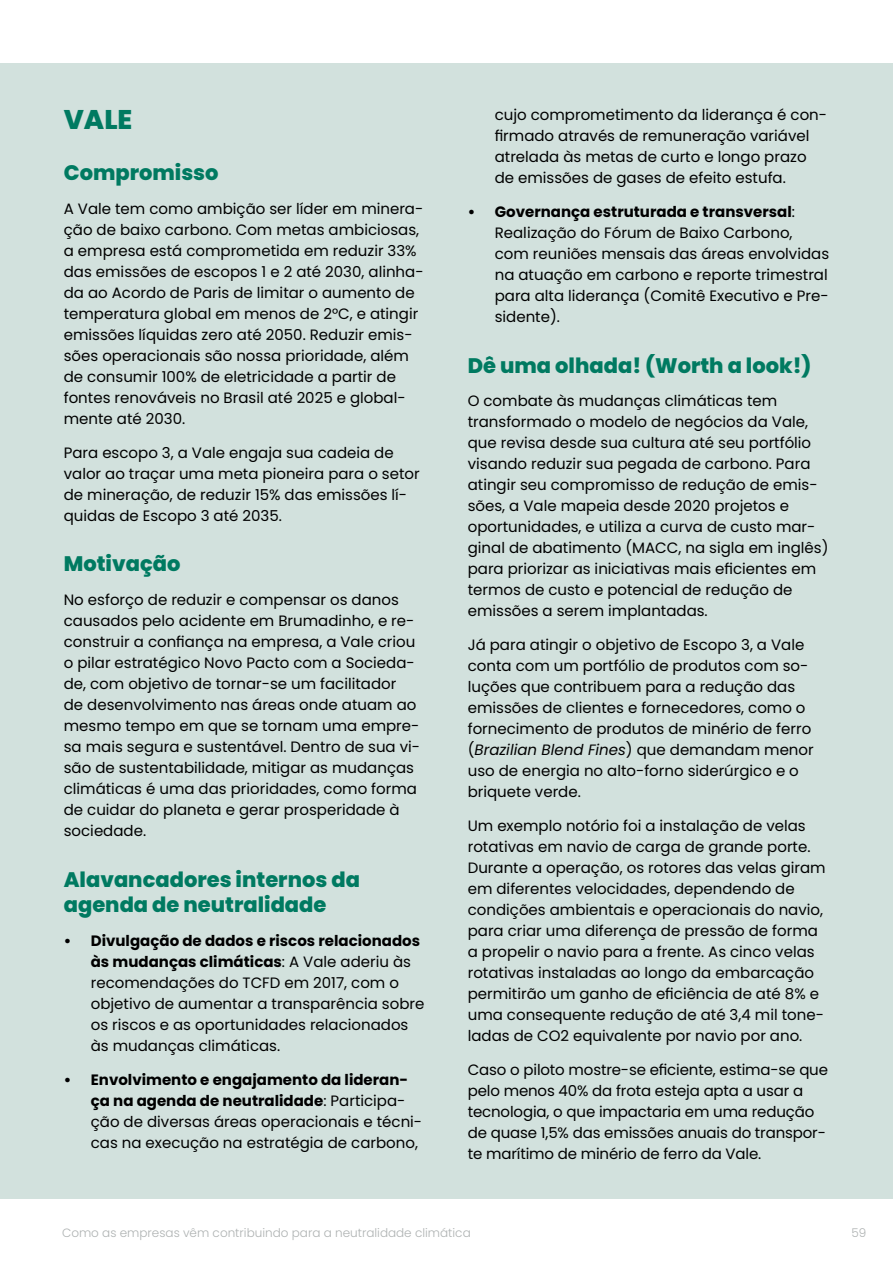
<style>
.page{position:relative;width:893px;height:1263px;background:#fff}
.page>*{position:absolute;margin:0;border:0;box-sizing:border-box;transform-origin:0 0}
.t1{font:800 27px "Poppins";color:#007a61}
.t2{font:800 21px/25.2px "Poppins";color:#007a61}
.t3{font:15px/21px "Poppins";color:#000}
.t4{font:300 12px "Poppins";color:#aeb2b2}
.s1{font-weight:700}
.s2{font-style:italic}
</style>
<div class="page">
<div style="left:0;top:64px;width:893px;height:1135px;background:#d2e1dd"></div>
<h1 class="t1" style="left:64px;top:105px;width:70px">VALE</h1>
<h2 class="t2" style="left:64px;top:161px;width:156px">Compromisso</h2>
<p class="t3" style="left:64px;top:198px;width:361px">A Vale tem como ambição ser líder em minera&shy;ção de baixo carbono. Com metas ambiciosas, a empresa está comprometida em reduzir 33% das emissões de escopos 1 e 2 até 2030, alinha&shy;da ao Acordo de Paris de limitar o aumento de temperatura global em menos de 2°C, e atingir emissões líquidas zero até 2050. Reduzir emis&shy;sões operacionais são nossa prioridade, além de consumir 100% de eletricidade a partir de fontes renováveis no Brasil até 2025 e global&shy;mente até 2030.</p>
<p class="t3" style="left:64px;top:442px;width:357px">Para escopo 3, a Vale engaja sua cadeia de valor ao traçar uma meta pioneira para o setor de mineração, de reduzir 15% das emissões lí&shy;quidas de Escopo 3 até 2035.</p>
<h2 class="t2" style="left:64px;top:552px;width:118px">Motivação</h2>
<p class="t3" style="left:64px;top:589px;width:358px">No esforço de reduzir e compensar os danos causados pelo acidente em Brumadinho, e re&shy;construir a confiança na empresa, a Vale criou o pilar estratégico Novo Pacto com a Socieda&shy;de, com objetivo de tornar-se um facilitador<br>de desenvolvimento nas áreas onde atuam ao mesmo tempo em que se tornam uma empre&shy;sa mais segura e sustentável. Dentro de sua vi&shy;são de sustentabilidade, mitigar as mudanças climáticas é uma das prioridades, como forma de cuidar do planeta e gerar prosperidade à sociedade.</p>
<h2 class="t2" style="left:64px;top:868px;width:298px">Alavancadores internos da agenda de neutralidade</h2>
<p class="t3" style="left:91px;top:930px;width:335px;text-indent:-27px"><span class="s1">• Divulgação de dados e riscos relacionados às mudanças climáticas</span>: A Vale aderiu às recomendações do TCFD em 2017, com o objetivo de aumentar a transparência sobre os riscos e as oportunidades relacionados às mudanças climáticas.</p>
<p class="t3" style="left:91px;top:1069px;width:333px;text-indent:-27px"><span class="s1">• Envolvimento e engajamento da lideran&shy;ça na agenda de neutralidade</span>: Participa&shy;ção de diversas áreas operacionais e técni&shy;cas na execução na estratégia de carbono,</p>
<p class="t3" style="left:495px;top:104px;width:334px">cujo comprometimento da liderança é con&shy;firmado através de remuneração variável atrelada às metas de curto e longo prazo de emissões de gases de efeito estufa.</p>
<p class="t3" style="left:495px;top:201px;width:336px;text-indent:-27px"><span class="s1">• Governança estruturada e transversal</span>:<br>Realização do Fórum de Baixo Carbono, com reuniões mensais das áreas envolvidas na atuação em carbono e reporte trimestral para alta liderança (Comitê Executivo e Pre&shy;sidente).</p>
<h2 class="t2" style="left:468px;top:353px;width:345px">Dê uma olhada! (Worth a look!)</h2>
<p class="t3" style="left:468px;top:391px;width:362px">O combate às mudanças climáticas tem transformado o modelo de negócios da Vale, que revisa desde sua cultura até seu portfólio visando reduzir sua pegada de carbono. Para atingir seu compromisso de redução de emis&shy;sões, a Vale mapeia desde 2020 projetos e oportunidades, e utiliza a curva de custo mar&shy;ginal de abatimento (MACC, na sigla em inglês) para priorizar as iniciativas mais eficientes em termos de custo e potencial de redução de emissões a serem implantadas.</p>
<p class="t3" style="left:468px;top:634px;width:347px">Já para atingir o objetivo de Escopo 3, a Vale conta com um portfólio de produtos com so&shy;luções que contribuem para a redução das emissões de clientes e fornecedores, como o fornecimento de produtos de minério de ferro (<span class="s2">Brazilian Blend Fines</span>) que demandam menor uso de energia no alto-forno siderúrgico e o briquete verde.</p>
<p class="t3" style="left:468px;top:815px;width:359px">Um exemplo notório foi a instalação de velas rotativas em navio de carga de grande porte.<br>Durante a operação, os rotores das velas giram em diferentes velocidades, dependendo de condições ambientais e operacionais do navio, para criar uma diferença de pressão de forma a propelir o navio para a frente. As cinco velas rotativas instaladas ao longo da embarcação permitirão um ganho de eficiência de até 8% e uma consequente redução de até 3,4 mil tone&shy;ladas de CO2 equivalente por navio por ano.</p>
<p class="t3" style="left:468px;top:1059px;width:362px">Caso o piloto mostre-se eficiente, estima-se que pelo menos 40% da frota esteja apta a usar a tecnologia, o que impactaria em uma redução de quase 1,5% das emissões anuais do transpor&shy;te marítimo de minério de ferro da Vale.</p>
<p class="t4" style="left:62px;top:1227px;width:410px">Como as empresas vêm contribuindo para a neutralidade climática</p>
<p class="t4" style="left:851px;top:1227px;width:16px">59</p>
</div>
